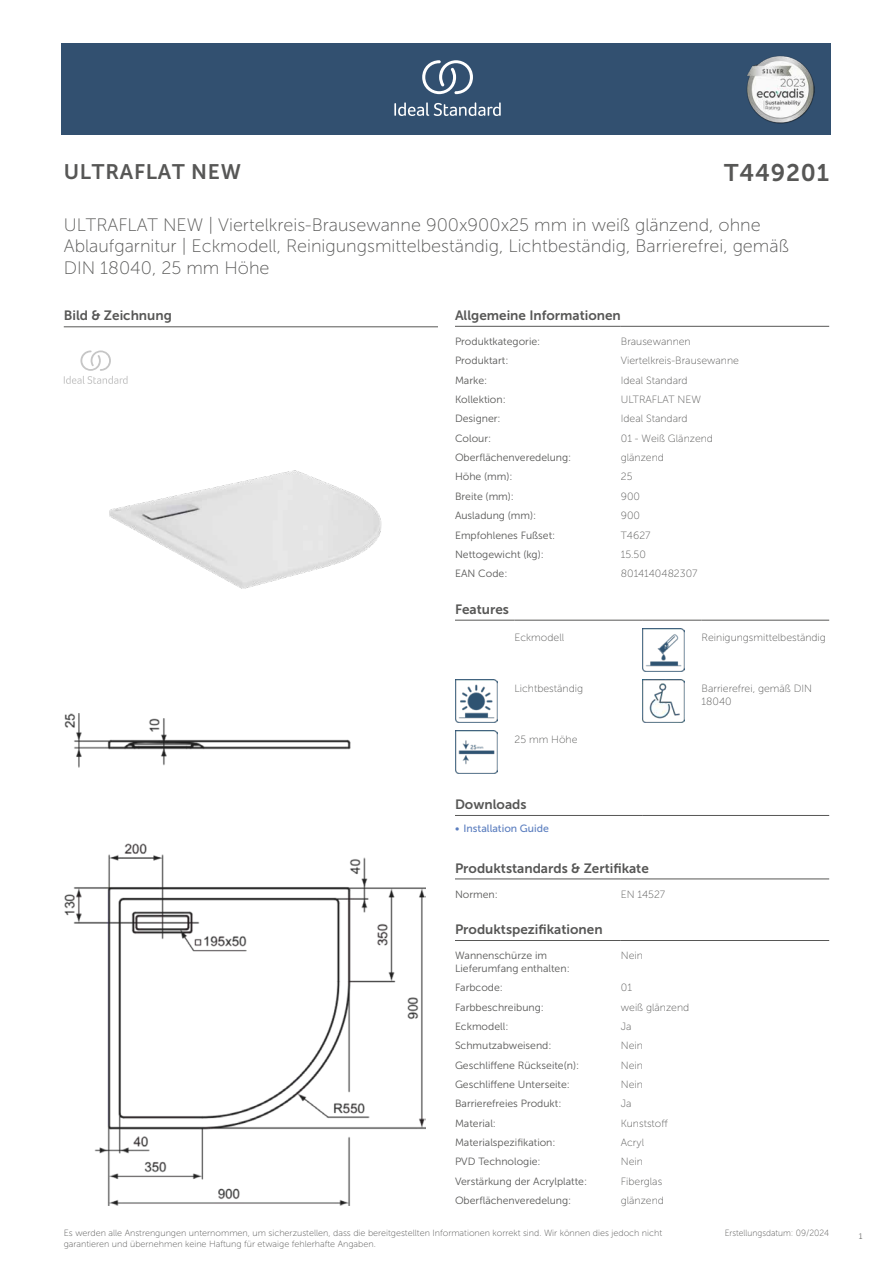
<style>
.page{position:relative;width:893px;height:1263px;background:#fff}
.page>*{position:absolute;margin:0;border:0;box-sizing:border-box;transform-origin:0 0}
.t1{font:24px "Museo Sans 700";letter-spacing:.035em;color:#575756}
.t2{font:21px "Museo Sans 700";letter-spacing:.035em;color:#575756}
.t3{font:18px/21.6px "Museo Sans 100";color:#575756}
.t4{font:13.5px "Museo Sans 700";color:#575756}
.t5{font:10.5px/12.6px "Museo Sans 300";color:#575756}
.t6{font:10.5px/12.6px "Museo Sans 100";color:#575756}
.t7{font:10.5px "Museo Sans 500";color:#5b7ebf}
.t8{font:9px/10.8px "Museo Sans 100";color:#575756}
.t9{font:9px "Museo Sans 100";color:#575756;scale:.95 1}
.t10{font:300 9px "Calibri";color:#575756;scale:.95 1}
</style>
<div class="page">
<div style="left:62px;top:43px;width:769px;height:91px;background:#325070"></div>
<hr style="left:455px;top:326px;width:166px;height:1px;background:#575756">
<hr style="left:621px;top:326px;width:208px;height:1px;background:#575756">
<hr style="left:455px;top:620px;width:59px;height:1px;background:#575756">
<hr style="left:514px;top:620px;width:128px;height:1px;background:#575756">
<hr style="left:642px;top:620px;width:60px;height:1px;background:#575756">
<hr style="left:702px;top:620px;width:127px;height:1px;background:#575756">
<img style="left:642px;top:629px;width:43px;height:42px">
<img style="left:455px;top:680px;width:42px;height:42px">
<img style="left:642px;top:680px;width:43px;height:42px">
<img style="left:455px;top:731px;width:42px;height:42px">
<hr style="left:455px;top:815px;width:187px;height:1px;background:#575756">
<hr style="left:642px;top:815px;width:187px;height:1px;background:#575756">
<hr style="left:455px;top:879px;width:166px;height:1px;background:#575756">
<hr style="left:621px;top:879px;width:208px;height:1px;background:#575756">
<hr style="left:455px;top:940px;width:166px;height:1px;background:#575756">
<hr style="left:621px;top:940px;width:208px;height:1px;background:#575756">
<img style="left:64px;top:714px;width:361px;height:491px">
<hr style="left:64px;top:327px;width:374px;height:1px;background:#575756">
<svg style="left:64px;top:350px;width:64px;height:34px"></svg>
<img style="left:109px;top:470px;width:273px;height:119px">
<svg style="left:394px;top:102px;width:107px;height:14px"></svg>
<svg style="left:422px;top:60px;width:51px;height:34px"></svg>
<img style="left:746px;top:56px;width:68px;height:67px">
<h2 class="t2" style="left:64px;top:160px;width:179px">ULTRAFLAT NEW</h2>
<h1 class="t1" style="left:724px;top:160px;width:107px">T449201</h1>
<h3 class="t3" style="left:64px;top:214px;width:726px">ULTRAFLAT NEW | Viertelkreis-Brausewanne 900x900x25 mm in weiß glänzend, ohne<br>Ablaufgarnitur | Eckmodell, Reinigungsmittelbeständig, Lichtbeständig, Barrierefrei, gemäß<br>DIN 18040, 25 mm Höhe</h3>
<p class="t4" style="left:64px;top:308px;width:110px">Bild &amp; Zeichnung</p>
<p class="t4" style="left:455px;top:308px;width:167px">Allgemeine Informationen</p>
<p class="t5" style="left:455px;top:335px;width:87px">Produktkategorie:</p>
<p class="t6" style="left:621px;top:335px;width:71px">Brausewannen</p>
<p class="t5" style="left:455px;top:354px;width:55px">Produktart:</p>
<p class="t6" style="left:621px;top:355px;width:120px">Viertelkreis-Brausewanne</p>
<p class="t5" style="left:455px;top:374px;width:34px">Marke:</p>
<p class="t6" style="left:621px;top:374px;width:68px">Ideal Standard</p>
<p class="t5" style="left:455px;top:393px;width:52px">Kollektion:</p>
<p class="t6" style="left:621px;top:393px;width:82px">ULTRAFLAT NEW</p>
<p class="t5" style="left:455px;top:413px;width:47px">Designer:</p>
<p class="t6" style="left:621px;top:413px;width:68px">Ideal Standard</p>
<p class="t5" style="left:455px;top:432px;width:38px">Colour:</p>
<p class="t6" style="left:621px;top:432px;width:94px">01 - Weiß Glänzend</p>
<p class="t5" style="left:455px;top:451px;width:118px">Oberflächenveredelung:</p>
<p class="t6" style="left:621px;top:451px;width:45px">glänzend</p>
<p class="t5" style="left:455px;top:471px;width:59px">Höhe (mm):</p>
<p class="t6" style="left:621px;top:471px;width:13px">25</p>
<p class="t5" style="left:455px;top:490px;width:61px">Breite (mm):</p>
<p class="t6" style="left:621px;top:490px;width:21px">900</p>
<p class="t5" style="left:455px;top:509px;width:83px">Ausladung (mm):</p>
<p class="t6" style="left:621px;top:509px;width:21px">900</p>
<p class="t5" style="left:455px;top:529px;width:102px">Empfohlenes Fußset:</p>
<p class="t6" style="left:621px;top:529px;width:31px">T4627</p>
<p class="t5" style="left:455px;top:548px;width:90px">Nettogewicht (kg):</p>
<p class="t6" style="left:621px;top:548px;width:27px">15.50</p>
<p class="t5" style="left:455px;top:567px;width:54px">EAN Code:</p>
<p class="t6" style="left:621px;top:567px;width:78px">8014140482307</p>
<p class="t4" style="left:455px;top:602px;width:55px">Features</p>
<p class="t6" style="left:514px;top:631px;width:51px">Eckmodell</p>
<p class="t6" style="left:702px;top:631px;width:126px">Reinigungsmittelbeständig</p>
<p class="t6" style="left:514px;top:682px;width:70px">Lichtbeständig</p>
<p class="t6" style="left:702px;top:682px;width:112px">Barrierefrei, gemäß DIN<br>18040</p>
<p class="t6" style="left:514px;top:733px;width:65px">25 mm Höhe</p>
<p class="t4" style="left:455px;top:797px;width:73px">Downloads</p>
<p class="t7" style="left:455px;top:823px;width:95px">• Installation Guide</p>
<p class="t4" style="left:455px;top:860px;width:195px">Produktstandards &amp; Zertifikate</p>
<p class="t5" style="left:455px;top:888px;width:44px">Normen:</p>
<p class="t6" style="left:621px;top:888px;width:46px">EN 14527</p>
<p class="t4" style="left:455px;top:922px;width:149px">Produktspezifikationen</p>
<p class="t5" style="left:455px;top:949px;width:116px">Wannenschürze im<br>Lieferumfang enthalten:</p>
<p class="t6" style="left:621px;top:949px;width:24px">Nein</p>
<p class="t5" style="left:455px;top:981px;width:49px">Farbcode:</p>
<p class="t6" style="left:621px;top:981px;width:13px">01</p>
<p class="t5" style="left:455px;top:1001px;width:90px">Farbbeschreibung:</p>
<p class="t6" style="left:621px;top:1001px;width:70px">weiß glänzend</p>
<p class="t5" style="left:455px;top:1020px;width:55px">Eckmodell:</p>
<p class="t6" style="left:621px;top:1020px;width:12px">Ja</p>
<p class="t5" style="left:455px;top:1039px;width:98px">Schmutzabweisend:</p>
<p class="t6" style="left:621px;top:1039px;width:24px">Nein</p>
<p class="t5" style="left:455px;top:1059px;width:126px">Geschliffene Rückseite(n):</p>
<p class="t6" style="left:621px;top:1059px;width:24px">Nein</p>
<p class="t5" style="left:455px;top:1078px;width:116px">Geschliffene Unterseite:</p>
<p class="t6" style="left:621px;top:1078px;width:24px">Nein</p>
<p class="t5" style="left:455px;top:1097px;width:108px">Barrierefreies Produkt:</p>
<p class="t6" style="left:621px;top:1097px;width:12px">Ja</p>
<p class="t5" style="left:455px;top:1117px;width:43px">Material:</p>
<p class="t6" style="left:621px;top:1117px;width:48px">Kunststoff</p>
<p class="t5" style="left:455px;top:1136px;width:102px">Materialspezifikation:</p>
<p class="t6" style="left:621px;top:1136px;width:25px">Acryl</p>
<p class="t5" style="left:455px;top:1155px;width:87px">PVD Technologie:</p>
<p class="t6" style="left:621px;top:1155px;width:24px">Nein</p>
<p class="t5" style="left:455px;top:1175px;width:134px">Verstärkung der Acrylplatte:</p>
<p class="t6" style="left:621px;top:1175px;width:43px">Fiberglas</p>
<p class="t5" style="left:455px;top:1194px;width:118px">Oberflächenveredelung:</p>
<p class="t6" style="left:621px;top:1194px;width:45px">glänzend</p>
<p class="t8" style="left:64px;top:1227px;width:600px">Es werden alle Anstrengungen unternommen, um sicherzustellen, dass die bereitgestellten Informationen korrekt sind. Wir können dies jedoch nicht garantieren und übernehmen keine Haftung für etwaige fehlerhafte Angaben.</p>
<p class="t9" style="left:725px;top:1228px;width:111px">Erstellungsdatum: 09/2024</p>
<p class="t10" style="left:858px;top:1230px;width:6px">1</p>
</div>
